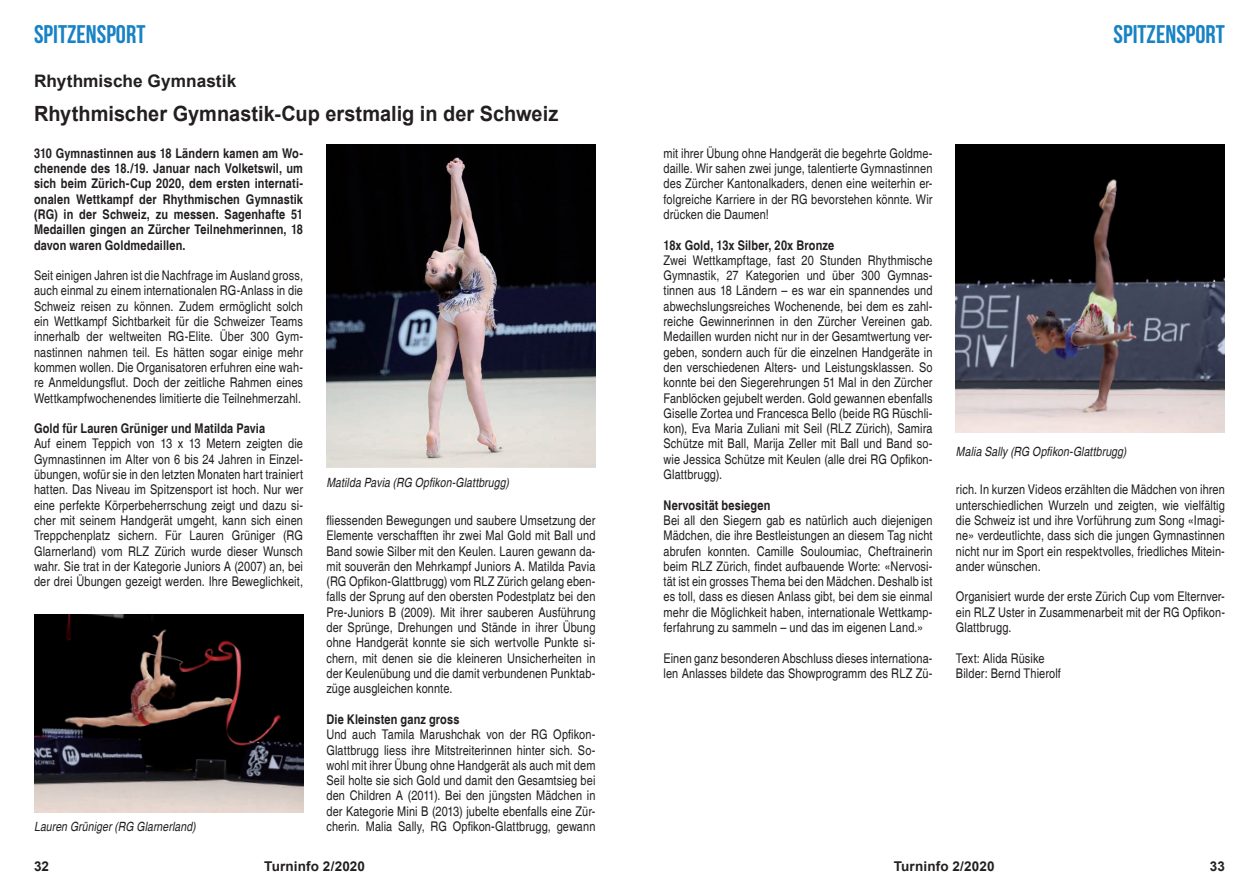
<style>
.page{position:relative;width:1259px;height:893px;background:#fff}
.page>*{position:absolute;margin:0;border:0;box-sizing:border-box;transform-origin:0 0}
.t1{font:700 25.5px "Bebas Neue";color:#1782c5}
.t2{font:700 21px "Arial";color:#231f20;scale:.95 1}
.t3{font:700 17.25px "Arial";letter-spacing:.005em;color:#231f20}
.t4{font:700 13.5px "Arial";letter-spacing:.01em;color:#231f20}
.t5{font:condensed 13.35px/15.3px "Helvetica";letter-spacing:.01em;color:#231f20;text-align:justify}
.t6{font:700 condensed 13.35px/15.3px "Helvetica";letter-spacing:.01em;color:#231f20;text-align:justify}
.t7{font:italic condensed 12.75px "Helvetica";letter-spacing:.01em;color:#231f20}
</style>
<div class="page">
<img style="left:956px;top:145px;width:269px;height:287px">
<img style="left:34px;top:614px;width:269px;height:198px">
<img style="left:326px;top:145px;width:269px;height:322px">
<h1 class="t1" style="left:34px;top:21px;width:113px">SPITZENSPORT</h1>
<h1 class="t1" style="left:1113px;top:21px;width:113px">SPITZENSPORT</h1>
<p class="t3" style="left:34px;top:69px;width:204px">Rhythmische Gymnastik</p>
<h2 class="t2" style="left:34px;top:99px;width:553px">Rhythmischer Gymnastik-Cup erstmalig in der Schweiz</h2>
<p class="t6" style="left:34px;top:145px;width:270px">310 Gymnastinnen aus 18 Ländern kamen am Wo&shy;chenende des 18./19. Januar nach Volketswil, um sich beim Zürich-Cup 2020, dem ersten internati&shy;onalen Wettkampf der Rhythmischen Gymnastik (RG) in der Schweiz, zu messen. Sagenhafte 51<br>Medaillen gingen an Zürcher Teilnehmerinnen, 18 davon waren Goldmedaillen.</p>
<p class="t5" style="left:34px;top:268px;width:270px">Seit einigen Jahren ist die Nachfrage im Ausland gross, auch einmal zu einem internationalen RG-Anlass in die Schweiz reisen zu können. Zudem ermöglicht solch ein Wettkampf Sichtbarkeit für die Schweizer Teams innerhalb der weltweiten RG-Elite. Über 300 Gym&shy;nastinnen nahmen teil. Es hätten sogar einige mehr kommen wollen. Die Organisatoren erfuhren eine wah&shy;re Anmeldungsflut. Doch der zeitliche Rahmen eines Wettkampfwochenendes limitierte die Teilnehmerzahl.</p>
<p class="t6" style="left:34px;top:421px;width:233px">Gold für Lauren Grüniger und Matilda Pavia</p>
<p class="t5" style="left:34px;top:436px;width:270px">Auf einem Teppich von 13 x 13 Metern zeigten die Gymnastinnen im Alter von 6 bis 24 Jahren in Einzel&shy;übungen, wofür sie in den letzten Monaten hart trainiert hatten. Das Niveau im Spitzensport ist hoch. Nur wer eine perfekte Körperbeherrschung zeigt und dazu si&shy;cher mit seinem Handgerät umgeht, kann sich einen Treppchenplatz sichern. Für Lauren Grüniger (RG Glarnerland) vom RLZ Zürich wurde dieser Wunsch wahr. Sie trat in der Kategorie Juniors A (2007) an, bei der drei Übungen gezeigt werden. Ihre Beweglichkeit,</p>
<p class="t5" style="left:663px;top:146px;width:270px">mit ihrer Übung ohne Handgerät die begehrte Goldme&shy;daille. Wir sahen zwei junge, talentierte Gymnastinnen des Zürcher Kantonalkaders, denen eine weiterhin er&shy;folgreiche Karriere in der RG bevorstehen könnte. Wir drücken die Daumen!</p>
<p class="t6" style="left:663px;top:237px;width:172px">18x Gold, 13x Silber, 20x Bronze</p>
<p class="t5" style="left:663px;top:253px;width:270px">Zwei Wettkampftage, fast 20 Stunden Rhythmische Gymnastik, 27 Kategorien und über 300 Gymnas&shy;tinnen aus 18 Ländern – es war ein spannendes und abwechslungsreiches Wochenende, bei dem es zahl&shy;reiche Gewinnerinnen in den Zürcher Vereinen gab.<br>Medaillen wurden nicht nur in der Gesamtwertung ver&shy;geben, sondern auch für die einzelnen Handgeräte in den verschiedenen Alters- und Leistungsklassen. So konnte bei den Siegerehrungen 51 Mal in den Zürcher Fanblöcken gejubelt werden. Gold gewannen ebenfalls Giselle Zortea und Francesca Bello (beide RG Rüschli&shy;kon), Eva Maria Zuliani mit Seil (RLZ Zürich), Samira Schütze mit Ball, Marija Zeller mit Ball und Band so&shy;wie Jessica Schütze mit Keulen (alle drei RG Opfikon-Glattbrugg).</p>
<p class="t6" style="left:663px;top:497px;width:108px">Nervosität besiegen</p>
<p class="t5" style="left:663px;top:513px;width:270px">Bei all den Siegern gab es natürlich auch diejenigen Mädchen, die ihre Bestleistungen an diesem Tag nicht abrufen konnten. Camille Souloumiac, Cheftrainerin beim RLZ Zürich, findet aufbauende Worte: «Nervosi&shy;tät ist ein grosses Thema bei den Mädchen. Deshalb ist es toll, dass es diesen Anlass gibt, bei dem sie einmal mehr die Möglichkeit haben, internationale Wettkamp&shy;ferfahrung zu sammeln – und das im eigenen Land.»</p>
<p class="t5" style="left:663px;top:650px;width:270px">Einen ganz besonderen Abschluss dieses internationa&shy;len Anlasses bildete das Showprogramm des RLZ Zü-</p>
<p class="t7" style="left:956px;top:444px;width:172px">Malia Sally (RG Opfikon-Glattbrugg)</p>
<p class="t7" style="left:326px;top:474px;width:184px">Matilda Pavia (RG Opfikon-Glattbrugg)</p>
<p class="t5" style="left:956px;top:482px;width:270px">rich. In kurzen Videos erzählten die Mädchen von ihren unterschiedlichen Wurzeln und zeigten, wie vielfältig die Schweiz ist und ihre Vorführung zum Song «Imagi&shy;ne» verdeutlichte, dass sich die jungen Gymnastinnen nicht nur im Sport ein respektvolles, friedliches Mitein&shy;ander wünschen.</p>
<p class="t5" style="left:956px;top:589px;width:270px">Organisiert wurde der erste Zürich Cup vom Elternver&shy;ein RLZ Uster in Zusammenarbeit mit der RG Opfikon-Glattbrugg.</p>
<p class="t5" style="left:956px;top:650px;width:106px">Text: Alida Rüsike<br>Bilder: Bernd Thierolf</p>
<p class="t5" style="left:326px;top:513px;width:270px">fliessenden Bewegungen und saubere Umsetzung der Elemente verschafften ihr zwei Mal Gold mit Ball und Band sowie Silber mit den Keulen. Lauren gewann da&shy;mit souverän den Mehrkampf Juniors A. Matilda Pavia (RG Opfikon-Glattbrugg) vom RLZ Zürich gelang eben&shy;falls der Sprung auf den obersten Podestplatz bei den Pre-Juniors B (2009). Mit ihrer sauberen Ausführung der Sprünge, Drehungen und Stände in ihrer Übung ohne Handgerät konnte sie sich wertvolle Punkte si&shy;chern, mit denen sie die kleineren Unsicherheiten in der Keulenübung und die damit verbundenen Punktab&shy;züge ausgleichen konnte.</p>
<p class="t6" style="left:326px;top:712px;width:134px">Die Kleinsten ganz gross</p>
<p class="t5" style="left:326px;top:727px;width:270px">Und auch Tamila Marushchak von der RG Opfikon-Glattbrugg liess ihre Mitstreiterinnen hinter sich. So&shy;wohl mit ihrer Übung ohne Handgerät als auch mit dem Seil holte sie sich Gold und damit den Gesamtsieg bei den Children A (2011). Bei den jüngsten Mädchen in der Kategorie Mini B (2013) jubelte ebenfalls eine Zür&shy;cherin. Malia Sally, RG Opfikon-Glattbrugg, gewann</p>
<p class="t7" style="left:34px;top:819px;width:163px">Lauren Grüniger (RG Glarnerland)</p>
<p class="t4" style="left:34px;top:857px;width:17px">32</p>
<p class="t4" style="left:264px;top:857px;width:102px">Turninfo 2/2020</p>
<p class="t4" style="left:894px;top:857px;width:102px">Turninfo 2/2020</p>
<p class="t4" style="left:1209px;top:857px;width:17px">33</p>
</div>
